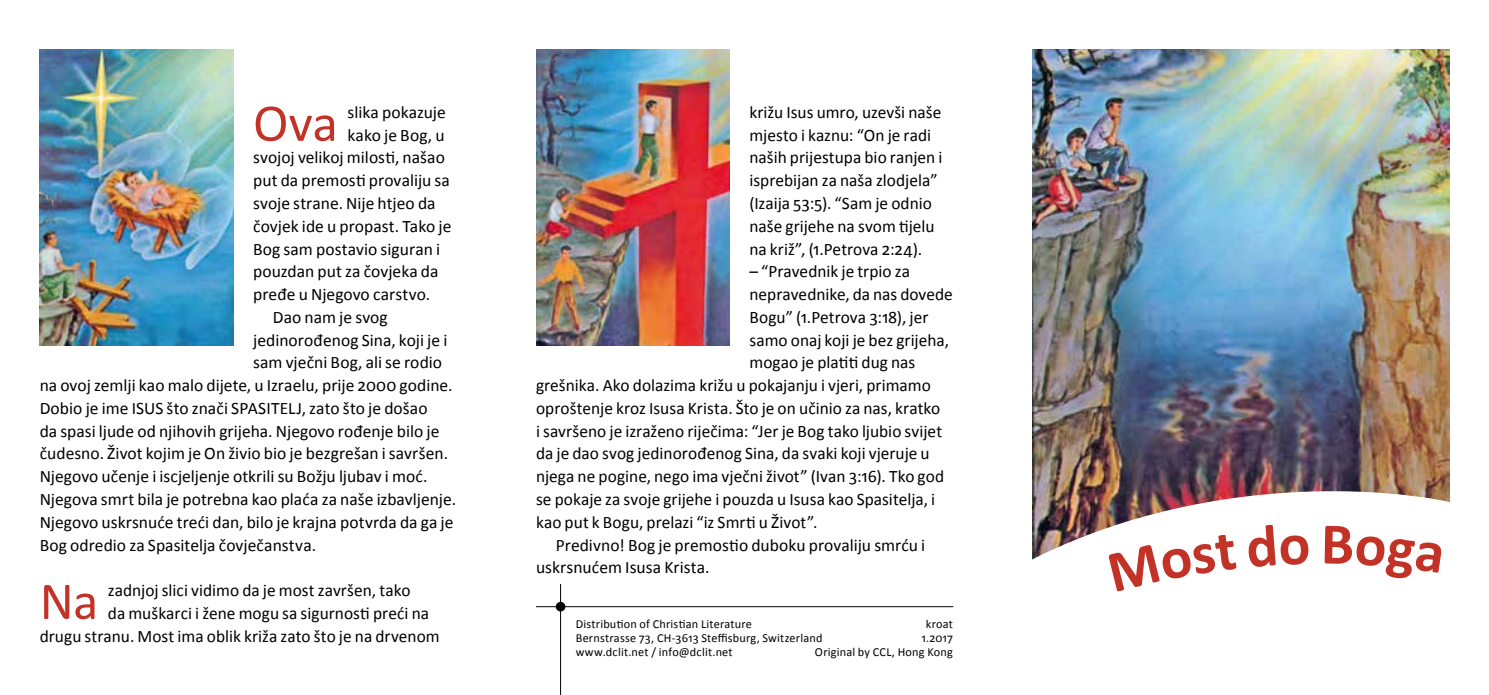
<style>
.page{position:relative;width:1489px;height:695px;background:#fff}
.page>*{position:absolute;margin:0;border:0;box-sizing:border-box;transform-origin:0 0}
.t1{font:53.38px "Calibri";color:#c23227}
.t2{font:17.5px/22.8px "Calibri";color:#000}
.t3{font:12.25px "Calibri";letter-spacing:.015em;color:#000}
</style>
<div class="page">
<img style="left:1032px;top:50px;width:417px;height:398px">
<img style="left:40px;top:50px;width:193px;height:295px">
<img style="left:536px;top:50px;width:193px;height:295px">
<img style="left:1032px;top:448px;width:418px;height:112px">
<hr style="left:560px;top:583px;width:1px;height:111px;background:#000">
<hr style="left:536px;top:606px;width:417px;height:1px;background:#000">
<svg style="left:555px;top:601px;width:10px;height:10px"></svg>
<svg style="left:1108px;top:533px;width:128px;height:27px"></svg>
<svg style="left:1246px;top:524px;width:62px;height:36px"></svg>
<svg style="left:1324px;top:525px;width:118px;height:35px"></svg>
<h1 class="t1" style="left:253px;top:89px;width:86px">Ova</h1>
<p class="t2" style="left:347px;top:101px;width:100px">slika pokazuje</p>
<p class="t2" style="left:347px;top:123px;width:98px">kako je Bog, u</p>
<p class="t2" style="left:253px;top:146px;width:193px">svojoj velikoj milosti, našao</p>
<p class="t2" style="left:253px;top:169px;width:198px">put da premosti provaliju sa</p>
<p class="t2" style="left:253px;top:192px;width:184px">svoje strane. Nije htjeo da</p>
<p class="t2" style="left:253px;top:214px;width:200px">čovjek ide u propast. Tako je</p>
<p class="t2" style="left:253px;top:237px;width:188px">Bog sam postavio siguran i</p>
<p class="t2" style="left:253px;top:260px;width:187px">pouzdan put za čovjeka da</p>
<p class="t2" style="left:253px;top:283px;width:178px">pređe u Njegovo carstvo.</p>
<p class="t2" style="left:273px;top:305px;width:116px">Dao nam je svog</p>
<p class="t2" style="left:253px;top:328px;width:196px">jedinorođenog Sina, koji je i</p>
<p class="t2" style="left:253px;top:351px;width:190px">sam vječni Bog, ali se rodio</p>
<p class="t2" style="left:40px;top:374px;width:414px">na ovoj zemlji kao malo dijete, u Izraelu, prije 2000 godine.</p>
<p class="t2" style="left:40px;top:396px;width:389px">Dobio je ime ISUS što znači SPASITELJ, zato što je došao</p>
<p class="t2" style="left:40px;top:419px;width:401px">da spasi ljude od njihovih grijeha. Njegovo rođenje bilo je</p>
<p class="t2" style="left:40px;top:442px;width:410px">čudesno. Život kojim je On živio bio je bezgrešan i savršen.</p>
<p class="t2" style="left:40px;top:465px;width:389px">Njegovo učenje i iscjeljenje otkrili su Božju ljubav i moć.</p>
<p class="t2" style="left:40px;top:487px;width:418px">Njegova smrt bila je potrebna kao plaća za naše izbavljenje.</p>
<p class="t2" style="left:40px;top:510px;width:415px">Njegovo uskrsnuće treći dan, bilo je krajna potvrda da ga je</p>
<p class="t2" style="left:40px;top:533px;width:278px">Bog odredio za Spasitelja čovječanstva.</p>
<h1 class="t1" style="left:40px;top:567px;width:60px">Na</h1>
<p class="t2" style="left:108px;top:578px;width:304px">zadnjoj slici vidimo da je most završen, tako</p>
<p class="t2" style="left:108px;top:601px;width:323px">da muškarci i žene mogu sa sigurnosti preći na</p>
<p class="t2" style="left:40px;top:624px;width:401px">drugu stranu. Most ima oblik križa zato što je na drvenom</p>
<p class="t2" style="left:749px;top:101px;width:194px">križu Isus umro, uzevši naše mjesto i kaznu: “On je radi naših prijestupa bio ranjen i isprebijan za naša zlodjela” (Izaija 53:5). “Sam je odnio naše grijehe na svom tijelu na križ”, (1.Petrova 2:24).</p>
<p class="t2" style="left:749px;top:260px;width:162px">– “Pravednik je trpio za</p>
<p class="t2" style="left:749px;top:283px;width:205px">nepravednike, da nas dovede</p>
<p class="t2" style="left:749px;top:305px;width:180px">Bogu” (1.Petrova 3:18), jer</p>
<p class="t2" style="left:749px;top:328px;width:201px">samo onaj koji je bez grijeha,</p>
<p class="t2" style="left:749px;top:351px;width:167px">mogao je platiti dug nas</p>
<p class="t2" style="left:536px;top:374px;width:396px">grešnika. Ako dolazima križu u pokajanju i vjeri, primamo</p>
<p class="t2" style="left:536px;top:396px;width:406px">oproštenje kroz Isusa Krista. Što je on učinio za nas, kratko</p>
<p class="t2" style="left:536px;top:419px;width:407px">i savršeno je izraženo riječima: “Jer je Bog tako ljubio svijet</p>
<p class="t2" style="left:536px;top:442px;width:395px">da je dao svog jedinorođenog Sina, da svaki koji vjeruje u</p>
<p class="t2" style="left:536px;top:465px;width:409px">njega ne pogine, nego ima vječni život” (Ivan 3:16). Tko god</p>
<p class="t2" style="left:536px;top:487px;width:400px">se pokaje za svoje grijehe i pouzda u Isusa kao Spasitelja, i</p>
<p class="t2" style="left:536px;top:510px;width:283px">kao put k Bogu, prelazi “iz Smrti u Život”.</p>
<p class="t2" style="left:556px;top:533px;width:371px">Predivno! Bog je premostio duboku provaliju smrću i</p>
<p class="t2" style="left:536px;top:556px;width:175px">uskrsnućem Isusa Krista.</p>
<p class="t3" style="left:575px;top:616px;width:178px">Distribution of Christian Literature</p>
<p class="t3" style="left:925px;top:616px;width:29px">kroat</p>
<p class="t3" style="left:575px;top:630px;width:248px">Bernstrasse 73, CH-3613 Steffisburg, Switzerland</p>
<p class="t3" style="left:921px;top:630px;width:33px">1.2017</p>
<p class="t3" style="left:575px;top:644px;width:158px">www.dclit.net / info@dclit.net</p>
<p class="t3" style="left:815px;top:644px;width:139px">Original by CCL, Hong Kong</p>
</div>
